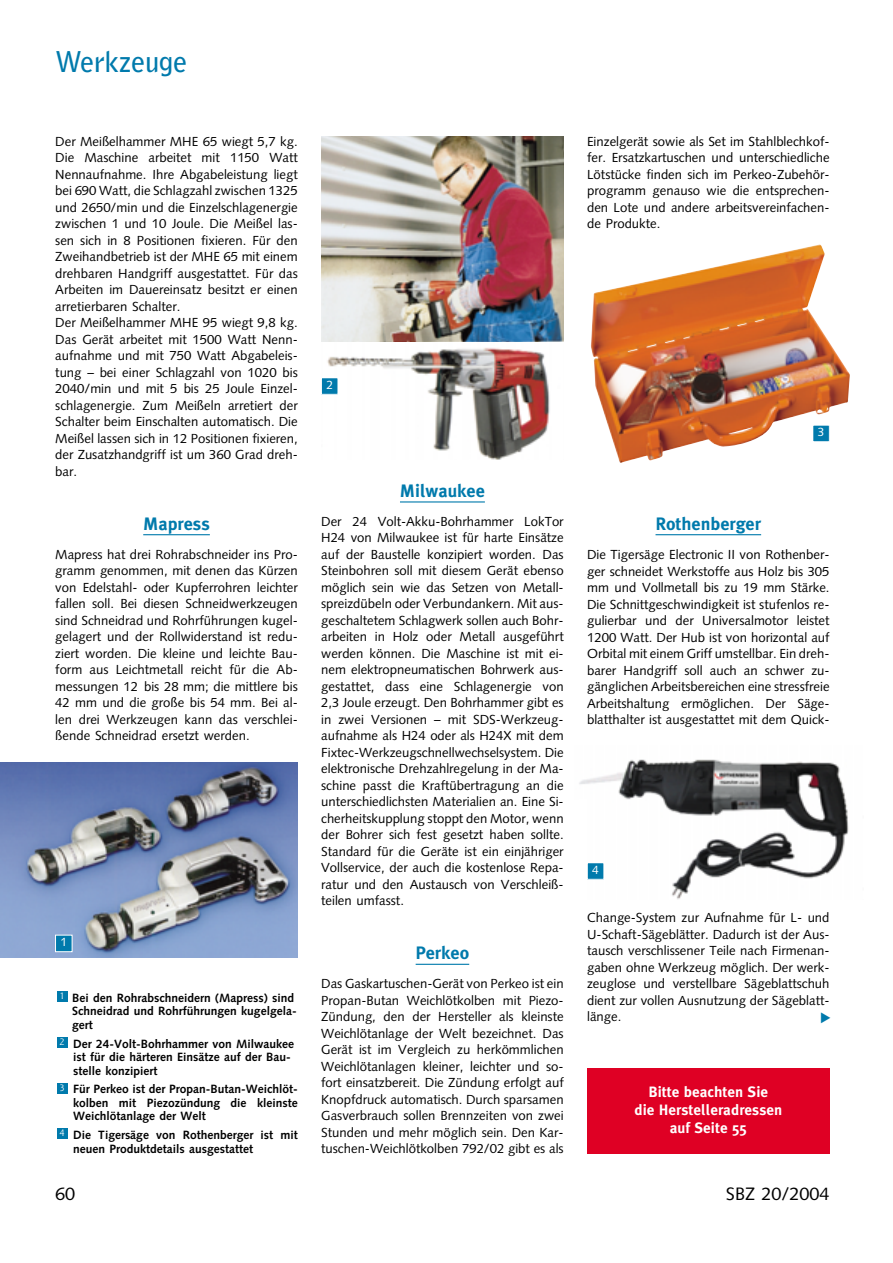
<style>
.page{position:relative;width:893px;height:1263px;background:#fff}
.page>*{position:absolute;margin:0;border:0;box-sizing:border-box;transform-origin:0 0}
.t1{font:700 28.5px "Bell Gothic";letter-spacing:-.01em;color:#007aac}
.t2{font:700 18px "Meta Plus";color:#007aac}
.t3{font:18px "Syntax";color:#000}
.t4{font:700 15px/18px "Meta Plus";color:#fff;text-align:center}
.t5{font:13.2px/16.5px "Syntax";color:#000;text-align:justify}
.t6{font:700 12px/13.5px "Syntax";color:#000}
.t7{font:12px "Syntax";color:#fff}
.t8{font:9px "Shannon";color:#fff}
</style>
<div class="page">
<hr style="left:143px;top:534px;width:67px;height:1px;background:#007aac">
<hr style="left:400px;top:501px;width:85px;height:2px;background:#007aac">
<hr style="left:415px;top:964px;width:54px;height:1px;background:#007aac">
<hr style="left:655px;top:534px;width:106px;height:1px;background:#007aac">
<img style="left:0;top:763px;width:298px;height:195px">
<div style="left:57px;top:1129px;width:10px;height:10px;background:#007aac"></div>
<div style="left:57px;top:1083px;width:10px;height:10px;background:#007aac"></div>
<div style="left:57px;top:1037px;width:10px;height:11px;background:#007aac"></div>
<div style="left:57px;top:991px;width:10px;height:11px;background:#007aac"></div>
<img style="left:321px;top:136px;width:242px;height:206px">
<svg style="left:327px;top:348px;width:223px;height:112px"></svg>
<div style="left:56px;top:935px;width:16px;height:16px;background:#007aac"></div>
<div style="left:55px;top:935px;width:17px;height:17px;border:1px solid #fff"></div>
<div style="left:321px;top:378px;width:17px;height:16px;background:#007aac"></div>
<div style="left:321px;top:378px;width:17px;height:17px;border:1px solid #fff"></div>
<div style="left:587px;top:1068px;width:242px;height:85px;background:#df0024"></div>
<img style="left:591px;top:245px;width:258px;height:218px">
<div style="left:813px;top:425px;width:16px;height:16px;background:#007aac"></div>
<div style="left:812px;top:425px;width:17px;height:17px;border:1px solid #fff"></div>
<img style="left:579px;top:759px;width:270px;height:141px">
<div style="left:587px;top:863px;width:16px;height:16px;background:#007aac"></div>
<div style="left:587px;top:863px;width:17px;height:17px;border:1px solid #fff"></div>
<h1 class="t1" style="left:55px;top:51px;width:133px">Werkzeuge</h1>
<p class="t5" style="left:55px;top:134px;width:244px;text-align:left">Der Meißelhammer MHE 65 wiegt 5,7 kg.<br>Die Maschine arbeitet mit 1150 Watt Nennaufnahme. Ihre Abgabeleistung liegt bei 690 Watt, die Schlagzahl zwischen 1325 und 2650/min und die Einzelschlagenergie zwischen 1 und 10 Joule. Die Meißel las&shy;sen sich in 8 Positionen fixieren. Für den Zweihandbetrieb ist der MHE 65 mit einem drehbaren Handgriff ausgestattet. Für das Arbeiten im Dauereinsatz besitzt er einen arretierbaren Schalter.<br>Der Meißelhammer MHE 95 wiegt 9,8 kg.<br>Das Gerät arbeitet mit 1500 Watt Nenn&shy;aufnahme und mit 750 Watt Abgabeleis&shy;tung – bei einer Schlagzahl von 1020 bis 2040/min und mit 5 bis 25 Joule Einzel&shy;schlagenergie. Zum Meißeln arretiert der Schalter beim Einschalten automatisch. Die Meißel lassen sich in 12 Positionen fixieren, der Zusatzhandgriff ist um 360 Grad dreh&shy;bar.</p>
<h2 class="t2" style="left:143px;top:517px;width:68px">Mapress</h2>
<p class="t5" style="left:55px;top:547px;width:244px">Mapress hat drei Rohrabschneider ins Pro&shy;gramm genommen, mit denen das Kürzen von Edelstahl- oder Kupferrohren leichter fallen soll. Bei diesen Schneidwerkzeugen sind Schneidrad und Rohrführungen kugel&shy;gelagert und der Rollwiderstand ist redu&shy;ziert worden. Die kleine und leichte Bau&shy;form aus Leichtmetall reicht für die Ab&shy;messungen 12 bis 28 mm; die mittlere bis 42 mm und die große bis 54 mm. Bei al&shy;len drei Werkzeugen kann das verschlei&shy;ßende Schneidrad ersetzt werden.</p>
<p class="t7" style="left:60px;top:937px;width:8px">1</p>
<p class="t8" style="left:60px;top:992px;width:7px">1</p>
<p class="t8" style="left:60px;top:1038px;width:7px">2</p>
<p class="t8" style="left:60px;top:1084px;width:7px">3</p>
<p class="t8" style="left:60px;top:1129px;width:7px">4</p>
<p class="t6" style="left:72px;top:992px;width:226px">Bei den Rohrabschneidern (Mapress) sind<br>Schneidrad und Rohrführungen kugelgela&shy;gert</p>
<p class="t6" style="left:73px;top:1038px;width:222px">Der 24-Volt-Bohrhammer von Milwaukee ist für die härteren Einsätze auf der Bau&shy;stelle konzipiert</p>
<p class="t6" style="left:73px;top:1084px;width:226px;text-align:justify">Für Perkeo ist der Propan-Butan-Weichlöt&shy;kolben mit Piezozündung die kleinste Weichlötanlage der Welt</p>
<p class="t6" style="left:73px;top:1129px;width:226px">Die Tigersäge von Rothenberger ist mit neuen Produktdetails ausgestattet</p>
<p class="t7" style="left:326px;top:380px;width:8px">2</p>
<h2 class="t2" style="left:400px;top:485px;width:86px">Milwaukee</h2>
<p class="t5" style="left:321px;top:514px;width:244px">Der 24 Volt-Akku-Bohrhammer LokTor H24 von Milwaukee ist für harte Einsätze auf der Baustelle konzipiert worden. Das Steinbohren soll mit diesem Gerät ebenso möglich sein wie das Setzen von Metall&shy;spreizdübeln oder Verbundankern. Mit aus&shy;geschaltetem Schlagwerk sollen auch Bohr&shy;arbeiten in Holz oder Metall ausgeführt werden können. Die Maschine ist mit ei&shy;nem elektropneumatischen Bohrwerk aus&shy;gestattet, dass eine Schlagenergie von 2,3 Joule erzeugt. Den Bohrhammer gibt es in zwei Versionen – mit SDS-Werkzeug&shy;aufnahme als H24 oder als H24X mit dem Fixtec-Werkzeugschnellwechselsystem. Die elektronische Drehzahlregelung in der Ma&shy;schine passt die Kraftübertragung an die unterschiedlichsten Materialien an. Eine Si&shy;cherheitskupplung stoppt den Motor, wenn der Bohrer sich fest gesetzt haben sollte.<br>Standard für die Geräte ist ein einjähriger Vollservice, der auch die kostenlose Repa&shy;ratur und den Austausch von Verschleiß&shy;teilen umfasst.</p>
<h2 class="t2" style="left:415px;top:947px;width:55px">Perkeo</h2>
<p class="t5" style="left:321px;top:977px;width:244px">Das Gaskartuschen-Gerät von Perkeo ist ein Propan-Butan Weichlötkolben mit Piezo-Zündung, den der Hersteller als kleinste Weichlötanlage der Welt bezeichnet. Das Gerät ist im Vergleich zu herkömmlichen Weichlötanlagen kleiner, leichter und so&shy;fort einsatzbereit. Die Zündung erfolgt auf Knopfdruck automatisch. Durch sparsamen Gasverbrauch sollen Brennzeiten von zwei Stunden und mehr möglich sein. Den Kar&shy;tuschen-Weichlötkolben 792/02 gibt es als</p>
<p class="t5" style="left:587px;top:134px;width:244px">Einzelgerät sowie als Set im Stahlblechkof&shy;fer. Ersatzkartuschen und unterschiedliche Lötstücke finden sich im Perkeo-Zubehör&shy;programm genauso wie die entsprechen&shy;den Lote und andere arbeitsvereinfachen&shy;de Produkte.</p>
<p class="t7" style="left:817px;top:427px;width:8px">3</p>
<h2 class="t2" style="left:655px;top:517px;width:107px">Rothenberger</h2>
<p class="t5" style="left:587px;top:548px;width:244px">Die Tigersäge Electronic II von Rothenber&shy;ger schneidet Werkstoffe aus Holz bis 305 mm und Vollmetall bis zu 19 mm Stärke.<br>Die Schnittgeschwindigkeit ist stufenlos re&shy;gulierbar und der Universalmotor leistet 1200 Watt. Der Hub ist von horizontal auf Orbital mit einem Griff umstellbar. Ein dreh&shy;barer Handgriff soll auch an schwer zu&shy;gänglichen Arbeitsbereichen eine stressfreie Arbeitshaltung ermöglichen. Der Säge&shy;blatthalter ist ausgestattet mit dem Quick-</p>
<p class="t7" style="left:592px;top:865px;width:8px">4</p>
<p class="t5" style="left:587px;top:911px;width:244px">Change-System zur Aufnahme für L- und U-Schaft-Sägeblätter. Dadurch ist der Aus&shy;tausch verschlissener Teile nach Firmenan&shy;gaben ohne Werkzeug möglich. Der werk&shy;zeuglose und verstellbare Sägeblattschuh dient zur vollen Ausnutzung der Sägeblatt&shy;länge.</p>
<p class="t4" style="left:634px;top:1085px;width:149px">Bitte beachten Sie<br>die Herstelleradressen auf Seite 55</p>
<h2 class="t3" style="left:55px;top:1186px;width:22px">60</h2>
<h2 class="t3" style="left:726px;top:1186px;width:105px">SBZ 20/2004</h2>
</div>
